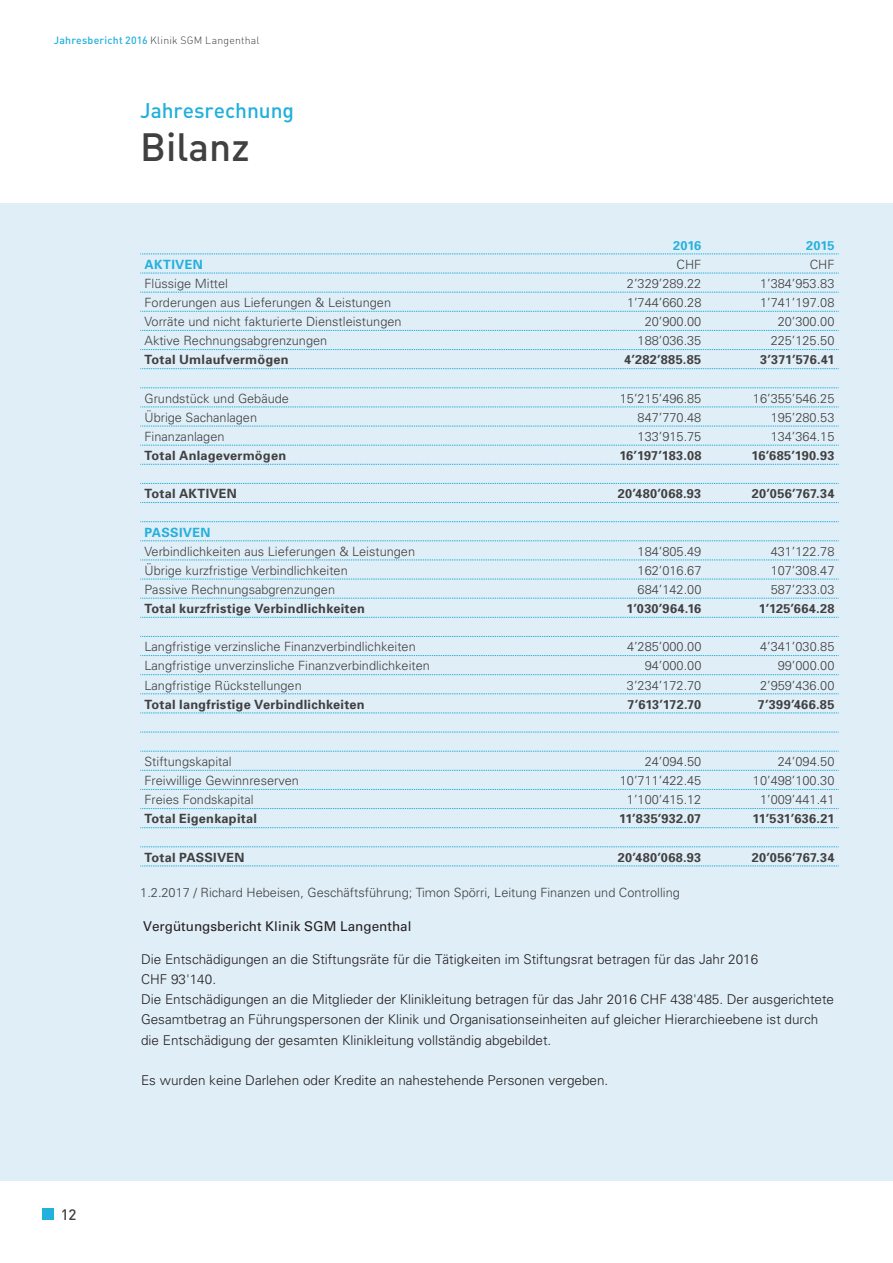
<style>
.page{position:relative;width:893px;height:1263px;background:#fff}
.page>*{position:absolute;margin:0;border:0;box-sizing:border-box;transform-origin:0 0}
.t1{font:39px "DIN Medium Alternate";color:#404041}
.t2{font:21px "DIN Medium Alternate";letter-spacing:-.005em;color:#22b0dc}
.t3{font:500 15px "DIN";color:#404041}
.t4{font:300 13.5px/20.2px "Univers LT Std";color:#231f20}
.t5{font:13.5px "Univers LT Std";color:#231f20}
.t6{font:300 12.75px "Univers";color:#404041}
.t7{font:700 12.75px "Univers";letter-spacing:.02em;color:#404041}
.t8{font:700 12.75px "Univers";color:#404041}
.t9{font:700 12.75px "Univers";letter-spacing:.03em;color:#22b0dc}
.t10{font:700 12.75px "Univers";letter-spacing:-.01em;color:#26b1dd}
.t11{font:10.5px "DIN Light Alternate";letter-spacing:.02em;color:#404041}
.s1{font-family:"DIN Medium Alternate";color:#22b0dc}
.s2{font-family:"DIN";font-weight:500;color:#22b0dc}
</style>
<div class="page">
<div style="left:42px;top:1209px;width:12px;height:11px;background:#22b0dc"></div>
<div style="left:0;top:203px;width:893px;height:978px;background:#e0eef7"></div>
<svg style="left:140px;top:254px;width:699px;height:1px"></svg>
<svg style="left:140px;top:273px;width:699px;height:1px"></svg>
<svg style="left:140px;top:292px;width:699px;height:1px"></svg>
<svg style="left:140px;top:311px;width:699px;height:1px"></svg>
<svg style="left:140px;top:330px;width:699px;height:1px"></svg>
<svg style="left:140px;top:349px;width:699px;height:1px"></svg>
<svg style="left:140px;top:368px;width:699px;height:1px"></svg>
<svg style="left:140px;top:388px;width:699px;height:1px"></svg>
<svg style="left:140px;top:407px;width:699px;height:1px"></svg>
<svg style="left:140px;top:426px;width:699px;height:1px"></svg>
<svg style="left:140px;top:445px;width:699px;height:1px"></svg>
<svg style="left:140px;top:464px;width:699px;height:1px"></svg>
<svg style="left:140px;top:483px;width:699px;height:1px"></svg>
<svg style="left:140px;top:502px;width:699px;height:1px"></svg>
<svg style="left:140px;top:521px;width:699px;height:1px"></svg>
<svg style="left:140px;top:541px;width:699px;height:1px"></svg>
<svg style="left:140px;top:560px;width:699px;height:1px"></svg>
<svg style="left:140px;top:579px;width:699px;height:1px"></svg>
<svg style="left:140px;top:598px;width:699px;height:1px"></svg>
<svg style="left:140px;top:617px;width:699px;height:1px"></svg>
<svg style="left:140px;top:636px;width:699px;height:1px"></svg>
<svg style="left:140px;top:655px;width:699px;height:1px"></svg>
<svg style="left:140px;top:674px;width:699px;height:1px"></svg>
<svg style="left:140px;top:694px;width:699px;height:1px"></svg>
<svg style="left:140px;top:713px;width:699px;height:1px"></svg>
<svg style="left:140px;top:732px;width:699px;height:1px"></svg>
<svg style="left:140px;top:751px;width:699px;height:1px"></svg>
<svg style="left:140px;top:770px;width:699px;height:1px"></svg>
<svg style="left:140px;top:789px;width:699px;height:1px"></svg>
<svg style="left:140px;top:808px;width:699px;height:1px"></svg>
<svg style="left:140px;top:827px;width:699px;height:1px"></svg>
<svg style="left:140px;top:847px;width:699px;height:1px"></svg>
<svg style="left:140px;top:866px;width:699px;height:1px"></svg>
<p class="t11" style="left:54px;top:34px;width:207px"><span class="s1">Jahresbericht</span> <span class="s2">2016</span> Klinik SGM Langenthal</p>
<h2 class="t2" style="left:140px;top:103px;width:155px">Jahresrechnung</h2>
<h1 class="t1" style="left:140px;top:133px;width:111px">Bilanz</h1>
<p class="t10" style="left:673px;top:240px;width:30px">2016</p>
<p class="t10" style="left:806px;top:240px;width:30px">2015</p>
<p class="t9" style="left:145px;top:260px;width:60px">AKTIVEN</p>
<p class="t6" style="left:676px;top:260px;width:26px">CHF</p>
<p class="t6" style="left:810px;top:260px;width:26px">CHF</p>
<p class="t6" style="left:145px;top:279px;width:85px">Flüssige Mittel</p>
<p class="t6" style="left:627px;top:279px;width:76px">2’329’289.22</p>
<p class="t6" style="left:760px;top:279px;width:76px">1’384’953.83</p>
<p class="t6" style="left:145px;top:298px;width:248px">Forderungen aus Lieferungen &amp; Leistungen</p>
<p class="t6" style="left:627px;top:298px;width:76px">1’744’660.28</p>
<p class="t6" style="left:760px;top:298px;width:76px">1’741’197.08</p>
<p class="t6" style="left:145px;top:317px;width:259px">Vorräte und nicht fakturierte Dienstleistungen</p>
<p class="t6" style="left:645px;top:317px;width:58px">20’900.00</p>
<p class="t6" style="left:778px;top:317px;width:58px">20’300.00</p>
<p class="t6" style="left:145px;top:336px;width:184px">Aktive Rechnungsabgrenzungen</p>
<p class="t6" style="left:638px;top:336px;width:65px">188’036.35</p>
<p class="t6" style="left:771px;top:336px;width:65px">225’125.50</p>
<p class="t7" style="left:144px;top:355px;width:146px">Total Umlaufvermögen</p>
<p class="t7" style="left:624px;top:355px;width:79px">4’282’885.85</p>
<p class="t7" style="left:760px;top:355px;width:76px">3’371’576.41</p>
<p class="t6" style="left:144px;top:393px;width:146px">Grundstück und Gebäude</p>
<p class="t6" style="left:620px;top:393px;width:83px">15’215’496.85</p>
<p class="t6" style="left:753px;top:393px;width:83px">16’355’546.25</p>
<p class="t6" style="left:144px;top:413px;width:114px">Übrige Sachanlagen</p>
<p class="t6" style="left:638px;top:413px;width:65px">847’770.48</p>
<p class="t6" style="left:771px;top:413px;width:65px">195’280.53</p>
<p class="t6" style="left:145px;top:432px;width:82px">Finanzanlagen</p>
<p class="t6" style="left:638px;top:432px;width:65px">133’915.75</p>
<p class="t6" style="left:771px;top:432px;width:65px">134’364.15</p>
<p class="t7" style="left:145px;top:451px;width:143px">Total Anlagevermögen</p>
<p class="t8" style="left:619px;top:451px;width:84px">16’197’183.08</p>
<p class="t7" style="left:751px;top:451px;width:85px">16’685’190.93</p>
<p class="t7" style="left:145px;top:489px;width:94px">Total AKTIVEN</p>
<p class="t7" style="left:618px;top:489px;width:85px">20’480’068.93</p>
<p class="t7" style="left:752px;top:489px;width:84px">20’056’767.34</p>
<p class="t9" style="left:145px;top:527px;width:68px">PASSIVEN</p>
<p class="t6" style="left:145px;top:547px;width:272px">Verbindlichkeiten aus Lieferungen &amp; Leistungen</p>
<p class="t6" style="left:638px;top:547px;width:65px">184’805.49</p>
<p class="t6" style="left:771px;top:547px;width:65px">431’122.78</p>
<p class="t6" style="left:145px;top:566px;width:205px">Übrige kurzfristige Verbindlichkeiten</p>
<p class="t6" style="left:638px;top:566px;width:65px">162’016.67</p>
<p class="t6" style="left:771px;top:566px;width:65px">107’308.47</p>
<p class="t6" style="left:145px;top:585px;width:192px">Passive Rechnungsabgrenzungen</p>
<p class="t6" style="left:638px;top:585px;width:65px">684’142.00</p>
<p class="t6" style="left:771px;top:585px;width:65px">587’233.03</p>
<p class="t7" style="left:145px;top:604px;width:222px">Total kurzfristige Verbindlichkeiten</p>
<p class="t7" style="left:626px;top:604px;width:76px">1’030’964.16</p>
<p class="t7" style="left:759px;top:604px;width:77px">1’125’664.28</p>
<p class="t6" style="left:145px;top:642px;width:273px">Langfristige verzinsliche Finanzverbindlichkeiten</p>
<p class="t6" style="left:627px;top:642px;width:76px">4’285’000.00</p>
<p class="t6" style="left:760px;top:642px;width:76px">4’341’030.85</p>
<p class="t6" style="left:145px;top:661px;width:287px">Langfristige unverzinsliche Finanzverbindlichkeiten</p>
<p class="t6" style="left:645px;top:661px;width:58px">94’000.00</p>
<p class="t6" style="left:778px;top:661px;width:58px">99’000.00</p>
<p class="t6" style="left:145px;top:680px;width:159px">Langfristige Rückstellungen</p>
<p class="t6" style="left:627px;top:680px;width:76px">3’234’172.70</p>
<p class="t6" style="left:760px;top:680px;width:76px">2’959’436.00</p>
<p class="t7" style="left:145px;top:700px;width:222px">Total langfristige Verbindlichkeiten</p>
<p class="t7" style="left:627px;top:700px;width:75px">7’613’172.70</p>
<p class="t7" style="left:758px;top:700px;width:78px">7’399’466.85</p>
<p class="t6" style="left:145px;top:757px;width:89px">Stiftungskapital</p>
<p class="t6" style="left:645px;top:757px;width:58px">24’094.50</p>
<p class="t6" style="left:778px;top:757px;width:58px">24’094.50</p>
<p class="t6" style="left:145px;top:776px;width:156px">Freiwillige Gewinnreserven</p>
<p class="t6" style="left:620px;top:776px;width:83px">10’711’422.45</p>
<p class="t6" style="left:753px;top:776px;width:83px">10’498’100.30</p>
<p class="t6" style="left:145px;top:795px;width:111px">Freies Fondskapital</p>
<p class="t6" style="left:627px;top:795px;width:76px">1’100’415.12</p>
<p class="t6" style="left:760px;top:795px;width:76px">1’009’441.41</p>
<p class="t7" style="left:145px;top:814px;width:114px">Total Eigenkapital</p>
<p class="t7" style="left:619px;top:814px;width:84px">11’835’932.07</p>
<p class="t8" style="left:752px;top:814px;width:83px">11’531’636.21</p>
<p class="t7" style="left:145px;top:853px;width:101px">Total PASSIVEN</p>
<p class="t7" style="left:618px;top:853px;width:85px">20’480’068.93</p>
<p class="t7" style="left:752px;top:853px;width:84px">20’056’767.34</p>
<p class="t6" style="left:140px;top:888px;width:541px">1.2.2017 / Richard Hebeisen, Geschäftsführung; Timon Spörri, Leitung Finanzen und Controlling</p>
<p class="t5" style="left:143px;top:918px;width:270px">Vergütungsbericht Klinik SGM Langenthal</p>
<p class="t3" style="left:61px;top:1206px;width:17px">12</p>
<p class="t4" style="left:141px;top:950px;width:694px">Die Entschädigungen an die Stiftungsräte für die Tätigkeiten im Stiftungsrat betragen für das Jahr 2016<br>CHF 93'140.<br>Die Entschädigungen an die Mitglieder der Klinikleitung betragen für das Jahr 2016 CHF 438'485. Der ausgerichtete Gesamtbetrag an Führungspersonen der Klinik und Organisationseinheiten auf gleicher Hierarchieebene ist durch die Entschädigung der gesamten Klinikleitung vollständig abgebildet.</p>
<p class="t4" style="left:141px;top:1071px;width:469px">Es wurden keine Darlehen oder Kredite an nahestehende Personen vergeben.</p>
</div>
